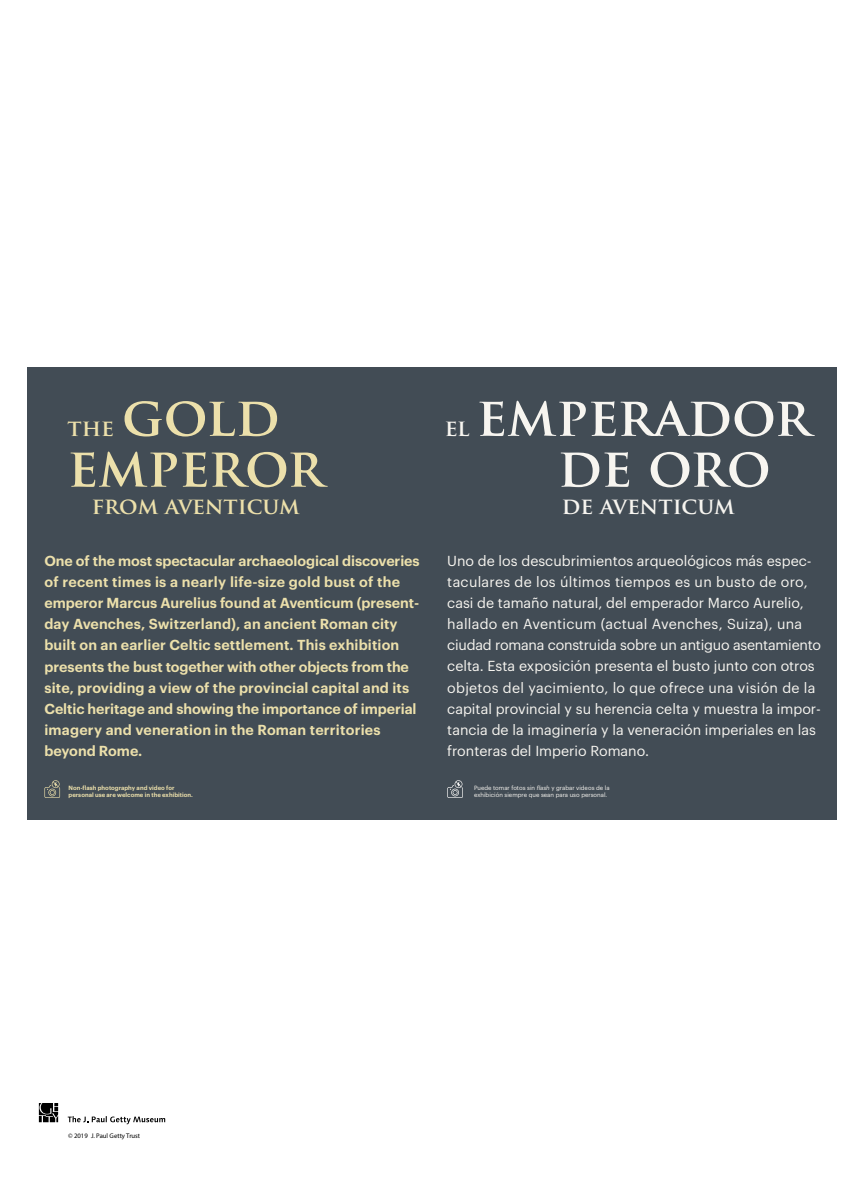
<style>
.page{position:relative;width:864px;height:1188px;background:#fff}
.page>*{position:absolute;margin:0;border:0;box-sizing:border-box;transform-origin:0 0}
.t1{font:700 53.25px/50.8px "Trajan Pro";color:#f7f5f0}
.t2{font:700 53.25px/50.8px "Trajan Pro";color:#ece0ab;text-align:center}
.t3{font:700 22.42px "Trajan Pro";letter-spacing:-.005em;color:#ece0ab}
.t4{font:700 22.42px "Trajan Pro";letter-spacing:-.01em;color:#f7f5f0}
.t5{font:14.17px/21.1px "Graphik";color:#f7f5f0}
.t6{font:600 14.17px/21.1px "Graphik";color:#ece0ab}
.t7{font:6.75px "Myriad Pro";color:#000}
.t8{font:6px/7.2px "Graphik";color:#f7f5f0}
.t9{font:600 6px/7.2px "Graphik";color:#ece0ab}
.s1{font-style:italic}
</style>
<div class="page">
<div style="left:27px;top:368px;width:810px;height:452px;background:#424c55"></div>
<svg style="left:447px;top:780px;width:16px;height:18px"></svg>
<svg style="left:44px;top:780px;width:16px;height:18px"></svg>
<svg style="left:68px;top:1116px;width:97px;height:8px"></svg>
<svg style="left:39px;top:1103px;width:19px;height:19px"></svg>
<h1 class="t2" style="left:68px;top:392px;width:258px">GOLD<br>EMPEROR</h1>
<h2 class="t3" style="left:92px;top:492px;width:210px">FROM AVENTICUM</h2>
<h2 class="t3" style="left:68px;top:414px;width:48px">THE</h2>
<h2 class="t4" style="left:445px;top:414px;width:26px">EL</h2>
<h1 class="t1" style="left:558px;top:392px;width:255px;text-indent:-81px">EMPERADOR<br>DE ORO</h1>
<h2 class="t4" style="left:562px;top:492px;width:174px">DE AVENTICUM</h2>
<p class="t6" style="left:44px;top:549px;width:377px">One of the most spectacular archaeological discoveries of recent times is a nearly life-size gold bust of the emperor Marcus Aurelius found at Aventicum (present&shy;day Avenches, Switzerland), an ancient Roman city built on an earlier Celtic settlement. This exhibition presents the bust together with other objects from the site, providing a view of the provincial capital and its Celtic heritage and showing the importance of imperial imagery and veneration in the Roman territories beyond Rome.</p>
<p class="t5" style="left:447px;top:549px;width:375px">Uno de los descubrimientos arqueológicos más espec&shy;taculares de los últimos tiempos es un busto de oro, casi de tamaño natural, del emperador Marco Aurelio, hallado en Aventicum (actual Avenches, Suiza), una ciudad romana construida sobre un antiguo asentamiento celta. Esta exposición presenta el busto junto con otros objetos del yacimiento, lo que ofrece una visión de la capital provincial y su herencia celta y muestra la impor&shy;tancia de la imaginería y la veneración imperiales en las fronteras del Imperio Romano.</p>
<p class="t9" style="left:69px;top:784px;width:126px">Non-flash photography and video for personal use are welcome in the exhibition.</p>
<p class="t8" style="left:474px;top:784px;width:137px">Puede tomar fotos sin <span class="s1">flash</span> y grabar videos de la exhibición siempre que sean para uso personal.</p>
<p class="t7" style="left:68px;top:1132px;width:74px">© 2019 J. Paul Getty Trust</p>
</div>
